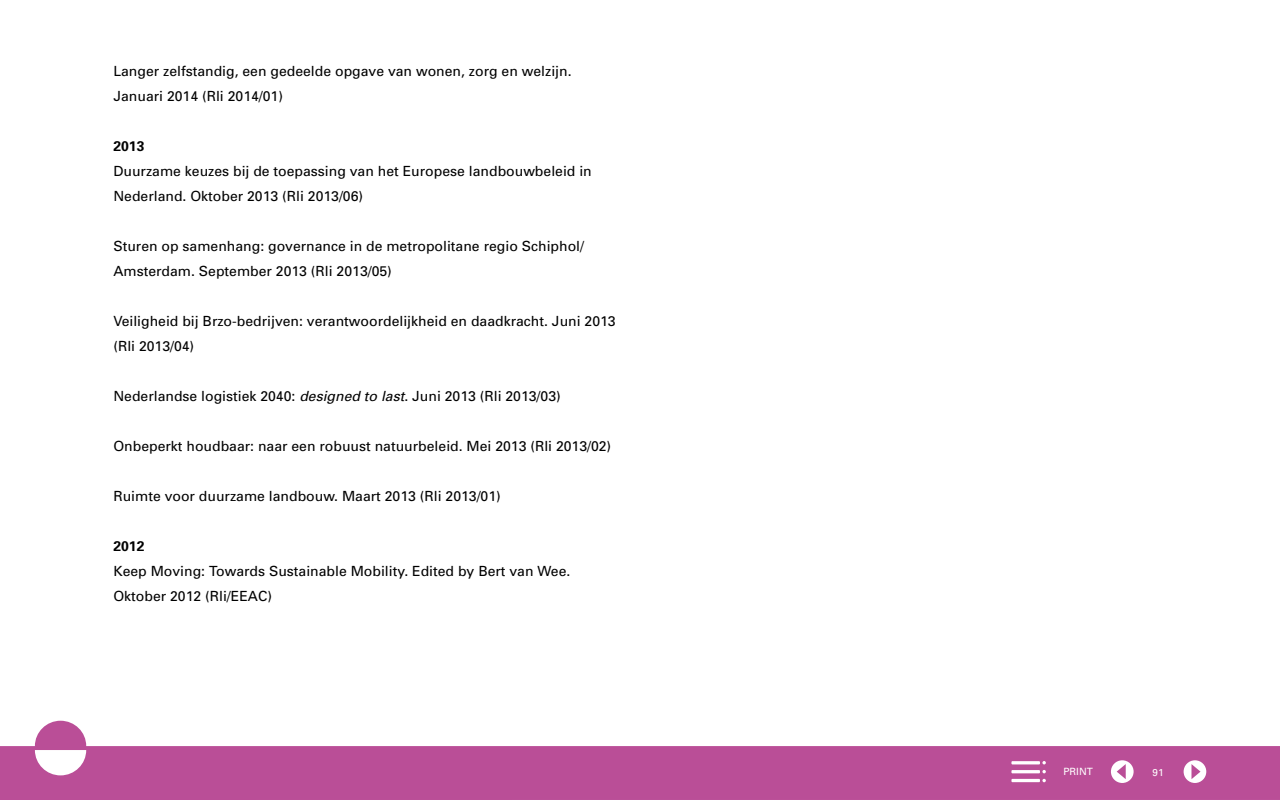
<style>
.page{position:relative;width:1280px;height:800px;background:#fff}
.page>*{position:absolute;margin:0;border:0;box-sizing:border-box;transform-origin:0 0}
.platte_tekst__P{font:14px/25px "Univers";color:#000}
.Alinea_kop_vet__H2{font:700 14px "Univers";color:#000}
.t1{font:10px "Univers";color:#fff}
.s1{font-style:italic}
</style>
<div class="page">
<svg style="left:0;top:721px;width:1280px;height:79px;fill:#ba4e97"></svg>
<div style="left:1111px;top:760px;width:23px;height:23px;background:#fff;border-radius:50%"></div>
<svg style="left:1117px;top:764px;width:9px;height:15px"></svg>
<div style="left:1184px;top:760px;width:22px;height:23px;background:#fff;border-radius:50%"></div>
<svg style="left:1191px;top:764px;width:10px;height:15px"></svg>
<svg style="left:1042px;top:779px;width:4px;height:3px"></svg>
<hr style="left:1011px;top:779px;width:29px;height:3px;background:#fff">
<hr style="left:1011px;top:770px;width:29px;height:3px;background:#fff">
<svg style="left:1042px;top:770px;width:4px;height:3px"></svg>
<hr style="left:1011px;top:761px;width:29px;height:3px;background:#fff">
<svg style="left:1042px;top:761px;width:4px;height:3px"></svg>
<p class="platte_tekst__P" style="left:113px;top:58px;width:460px">Langer zelfstandig, een gedeelde opgave van wonen, zorg en welzijn.<br>Januari 2014 (Rli 2014/01)</p>
<h2 class="Alinea_kop_vet__H2" style="left:113px;top:137px;width:33px">2013</h2>
<p class="platte_tekst__P" style="left:113px;top:158px;width:480px">Duurzame keuzes bij de toepassing van het Europese landbouwbeleid in<br>Nederland. Oktober 2013 (Rli 2013/06)</p>
<p class="platte_tekst__P" style="left:113px;top:233px;width:472px">Sturen op samenhang: governance in de metropolitane regio Schiphol/<br>Amsterdam. September 2013 (Rli 2013/05)</p>
<p class="platte_tekst__P" style="left:113px;top:308px;width:504px">Veiligheid bij Brzo-bedrijven: verantwoordelijkheid en daadkracht. Juni 2013 (Rli 2013/04)</p>
<p class="platte_tekst__P" style="left:113px;top:383px;width:449px">Nederlandse logistiek 2040: <span class="s1">designed to last</span>. Juni 2013 (Rli 2013/03)</p>
<p class="platte_tekst__P" style="left:113px;top:433px;width:499px">Onbeperkt houdbaar: naar een robuust natuurbeleid. Mei 2013 (Rli 2013/02)</p>
<p class="platte_tekst__P" style="left:113px;top:483px;width:389px">Ruimte voor duurzame landbouw. Maart 2013 (Rli 2013/01)</p>
<h2 class="Alinea_kop_vet__H2" style="left:113px;top:537px;width:33px">2012</h2>
<p class="platte_tekst__P" style="left:113px;top:558px;width:459px">Keep Moving: Towards Sustainable Mobility. Edited by Bert van Wee.<br>Oktober 2012 (Rli/EEAC)</p>
<p class="t1" style="left:1063px;top:765px;width:31px">PRINT</p>
<p class="t1" style="left:1153px;top:766px;width:13px">91</p>
</div>
